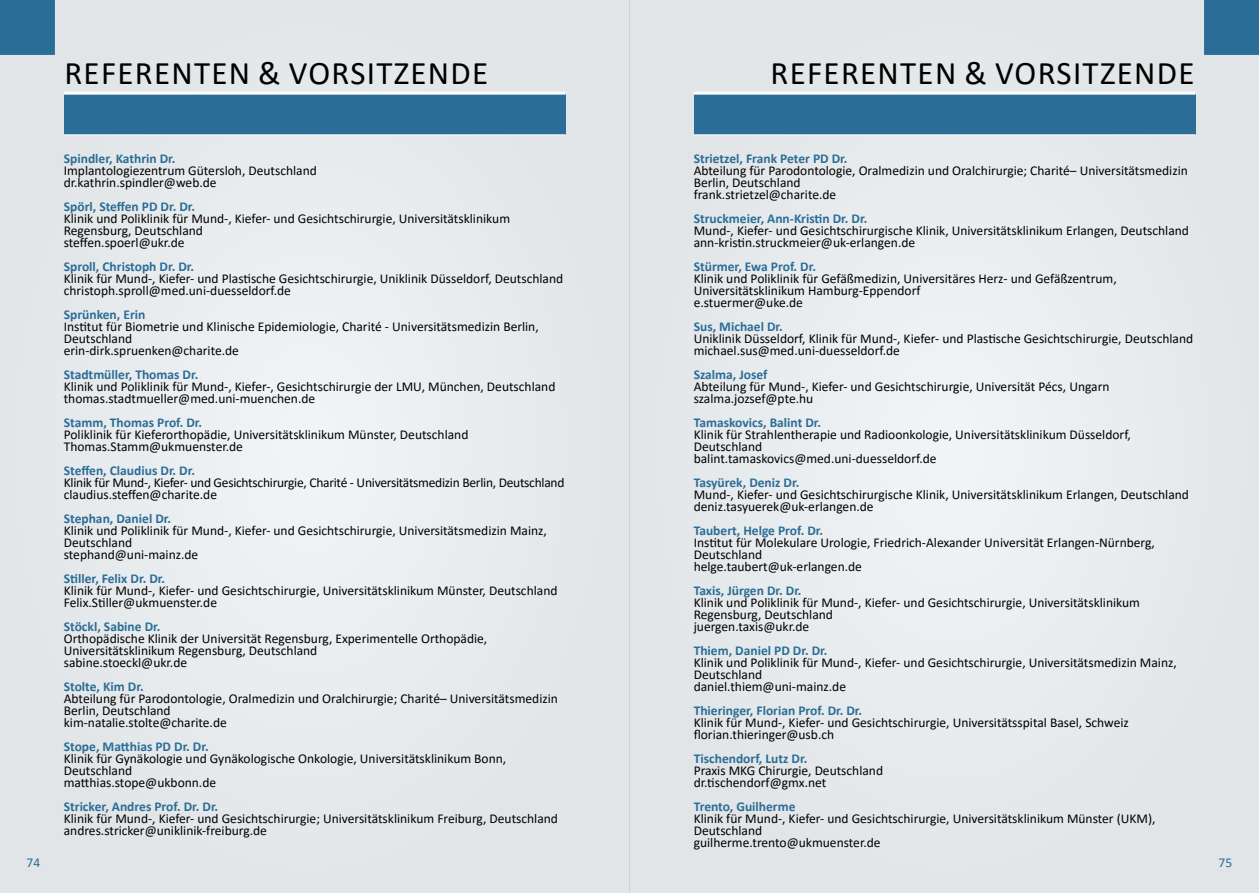
<style>
.page{position:relative;width:1259px;height:893px;background:#fff}
.page>*{position:absolute;margin:0;border:0;box-sizing:border-box;transform-origin:0 0}
.t1{font:33px "Calibri";letter-spacing:.04em;color:#000}
.t2{font:13.5px/12px "Calibri";color:#000}
.t3{font:700 13.5px "Calibri";color:#2a6d97}
.t4{font:13.5px/12px "Calibri";letter-spacing:-.02em;color:#000}
.t5{font:13.5px "Calibri";color:#2a6d97}
</style>
<div class="page">
<div style="left:629px;top:0;width:630px;height:893px;background:#e6e9eb"></div>
<div style="left:1204px;top:0;width:55px;height:55px;background:#2a6d97"></div>
<div style="left:0;top:0;width:629px;height:893px;background:#e6e9eb"></div>
<div style="left:0;top:0;width:55px;height:55px;background:#2a6d97"></div>
<div style="left:64px;top:93px;width:502px;height:42px;background:#2a6d97"></div>
<hr style="left:64px;top:92px;width:502px;height:3px;background:#fff">
<hr style="left:64px;top:135px;width:502px;height:1px;background:#fff">
<div style="left:693px;top:93px;width:502px;height:42px;background:#2a6d97"></div>
<hr style="left:693px;top:92px;width:502px;height:3px;background:#fff">
<hr style="left:693px;top:135px;width:502px;height:1px;background:#fff">
<h1 class="t1" style="left:64px;top:50px;width:425px">REFERENTEN &amp; VORSITZENDE</h1>
<h1 class="t1" style="left:770px;top:50px;width:425px">REFERENTEN &amp; VORSITZENDE</h1>
<p class="t3" style="left:64px;top:149px;width:113px">Spindler, Kathrin Dr.</p>
<p class="t2" style="left:64px;top:164px;width:255px">Implantologiezentrum Gütersloh, Deutschland dr.kathrin.spindler@web.de</p>
<p class="t3" style="left:64px;top:197px;width:133px">Spörl, Steffen PD Dr. Dr.</p>
<p class="t2" style="left:64px;top:212px;width:448px">Klinik und Poliklinik für Mund-, Kiefer- und Gesichtschirurgie, Universitätsklinikum<br>Regensburg, Deutschland<br>steffen.spoerl@ukr.de</p>
<p class="t3" style="left:64px;top:257px;width:132px">Sproll, Christoph Dr. Dr.</p>
<p class="t2" style="left:64px;top:272px;width:501px">Klinik für Mund-, Kiefer- und Plastische Gesichtschirurgie, Uniklinik Düsseldorf, Deutschland christoph.sproll@med.uni-duesseldorf.de</p>
<p class="t3" style="left:64px;top:305px;width:83px">Sprünken, Erin</p>
<p class="t2" style="left:64px;top:320px;width:476px">Institut für Biometrie und Klinische Epidemiologie, Charité - Universitätsmedizin Berlin,<br>Deutschland<br>erin-dirk.spruenken@charite.de</p>
<p class="t3" style="left:64px;top:365px;width:136px">Stadtmüller, Thomas Dr.</p>
<p class="t2" style="left:64px;top:380px;width:493px">Klinik und Poliklinik für Mund-, Kiefer-, Gesichtschirurgie der LMU, München, Deutschland thomas.stadtmueller@med.uni-muenchen.de</p>
<p class="t3" style="left:64px;top:413px;width:140px">Stamm, Thomas Prof. Dr.</p>
<p class="t2" style="left:64px;top:428px;width:406px">Poliklinik für Kieferorthopädie, Universitätsklinikum Münster, Deutschland<br>Thomas.Stamm@ukmuenster.de</p>
<p class="t3" style="left:64px;top:461px;width:133px">Steffen, Claudius Dr. Dr.</p>
<p class="t4" style="left:64px;top:476px;width:502px">Klinik für Mund-, Kiefer- und Gesichtschirurgie, Charité - Universitätsmedizin Berlin, Deutschland claudius.steffen@charite.de</p>
<p class="t3" style="left:64px;top:509px;width:109px">Stephan, Daniel Dr.</p>
<p class="t2" style="left:64px;top:524px;width:484px">Klinik und Poliklinik für Mund-, Kiefer- und Gesichtschirurgie, Universitätsmedizin Mainz,<br>Deutschland<br>stephand@uni-mainz.de</p>
<p class="t3" style="left:64px;top:569px;width:103px">Stiller, Felix Dr. Dr.</p>
<p class="t2" style="left:64px;top:584px;width:495px">Klinik für Mund-, Kiefer- und Gesichtschirurgie, Universitätsklinikum Münster, Deutschland<br>Felix.Stiller@ukmuenster.de</p>
<p class="t3" style="left:64px;top:617px;width:98px">Stöckl, Sabine Dr.</p>
<p class="t2" style="left:64px;top:632px;width:425px">Orthopädische Klinik der Universität Regensburg, Experimentelle Orthopädie,<br>Universitätsklinikum Regensburg, Deutschland<br>sabine.stoeckl@ukr.de</p>
<p class="t3" style="left:64px;top:677px;width:81px">Stolte, Kim Dr.</p>
<p class="t2" style="left:64px;top:692px;width:495px">Abteilung für Parodontologie, Oralmedizin und Oralchirurgie; Charité– Universitätsmedizin<br>Berlin, Deutschland<br>kim-natalie.stolte@charite.de</p>
<p class="t3" style="left:64px;top:737px;width:146px">Stope, Matthias PD Dr. Dr.</p>
<p class="t2" style="left:64px;top:752px;width:444px">Klinik für Gynäkologie und Gynäkologische Onkologie, Universitätsklinikum Bonn,<br>Deutschland<br>matthias.stope@ukbonn.de</p>
<p class="t3" style="left:64px;top:797px;width:156px">Stricker, Andres Prof. Dr. Dr.</p>
<p class="t2" style="left:64px;top:812px;width:496px">Klinik für Mund-, Kiefer- und Gesichtschirurgie; Universitätsklinikum Freiburg, Deutschland andres.stricker@uniklinik-freiburg.de</p>
<p class="t3" style="left:693px;top:149px;width:155px">Strietzel, Frank Peter PD Dr.</p>
<p class="t2" style="left:693px;top:164px;width:495px">Abteilung für Parodontologie, Oralmedizin und Oralchirurgie; Charité– Universitätsmedizin<br>Berlin, Deutschland<br>frank.strietzel@charite.de</p>
<p class="t3" style="left:693px;top:209px;width:175px">Struckmeier, Ann-Kristin Dr. Dr.</p>
<p class="t2" style="left:693px;top:224px;width:497px">Mund-, Kiefer- und Gesichtschirurgische Klinik, Universitätsklinikum Erlangen, Deutschland ann-kristin.struckmeier@uk-erlangen.de</p>
<p class="t3" style="left:693px;top:257px;width:124px">Stürmer, Ewa Prof. Dr.</p>
<p class="t2" style="left:693px;top:272px;width:424px">Klinik und Poliklinik für Gefäßmedizin, Universitäres Herz- und Gefäßzentrum,<br>Universitätsklinikum Hamburg-Eppendorf<br>e.stuermer@uke.de</p>
<p class="t3" style="left:693px;top:317px;width:91px">Sus, Michael Dr.</p>
<p class="t2" style="left:693px;top:332px;width:501px">Uniklinik Düsseldorf, Klinik für Mund-, Kiefer- und Plastische Gesichtschirurgie, Deutschland michael.sus@med.uni-duesseldorf.de</p>
<p class="t3" style="left:693px;top:365px;width:75px">Szalma, Josef</p>
<p class="t2" style="left:693px;top:380px;width:417px">Abteilung für Mund-, Kiefer- und Gesichtschirurgie, Universität Pécs, Ungarn szalma.jozsef@pte.hu</p>
<p class="t3" style="left:693px;top:413px;width:129px">Tamaskovics, Balint Dr.</p>
<p class="t2" style="left:693px;top:428px;width:439px">Klinik für Strahlentherapie und Radioonkologie, Universitätsklinikum Düsseldorf,<br>Deutschland<br>balint.tamaskovics@med.uni-duesseldorf.de</p>
<p class="t3" style="left:693px;top:473px;width:107px">Tasyürek, Deniz Dr.</p>
<p class="t2" style="left:693px;top:488px;width:497px">Mund-, Kiefer- und Gesichtschirurgische Klinik, Universitätsklinikum Erlangen, Deutschland deniz.tasyuerek@uk-erlangen.de</p>
<p class="t3" style="left:693px;top:521px;width:131px">Taubert, Helge Prof. Dr.</p>
<p class="t2" style="left:693px;top:536px;width:463px">Institut für Molekulare Urologie, Friedrich-Alexander Universität Erlangen-Nürnberg,<br>Deutschland<br>helge.taubert@uk-erlangen.de</p>
<p class="t3" style="left:693px;top:581px;width:109px">Taxis, Jürgen Dr. Dr.</p>
<p class="t2" style="left:693px;top:596px;width:448px">Klinik und Poliklinik für Mund-, Kiefer- und Gesichtschirurgie, Universitätsklinikum<br>Regensburg, Deutschland<br>juergen.taxis@ukr.de</p>
<p class="t3" style="left:693px;top:641px;width:135px">Thiem, Daniel PD Dr. Dr.</p>
<p class="t2" style="left:693px;top:656px;width:484px">Klinik und Poliklinik für Mund-, Kiefer- und Gesichtschirurgie, Universitätsmedizin Mainz,<br>Deutschland<br>daniel.thiem@uni-mainz.de</p>
<p class="t3" style="left:693px;top:701px;width:170px">Thieringer, Florian Prof. Dr. Dr.</p>
<p class="t2" style="left:693px;top:716px;width:437px">Klinik für Mund-, Kiefer- und Gesichtschirurgie, Universitätsspital Basel, Schweiz florian.thieringer@usb.ch</p>
<p class="t3" style="left:693px;top:749px;width:115px">Tischendorf, Lutz Dr.</p>
<p class="t2" style="left:693px;top:765px;width:191px">Praxis MKG Chirurgie, Deutschland dr.tischendorf@gmx.net</p>
<p class="t3" style="left:693px;top:797px;width:103px">Trento, Guilherme</p>
<p class="t2" style="left:693px;top:813px;width:463px">Klinik für Mund-, Kiefer- und Gesichtschirurgie, Universitätsklinikum Münster (UKM),<br>Deutschland<br>guilherme.trento@ukmuenster.de</p>
<p class="t5" style="left:27px;top:853px;width:15px">74</p>
<p class="t5" style="left:1218px;top:853px;width:15px">75</p>
</div>
